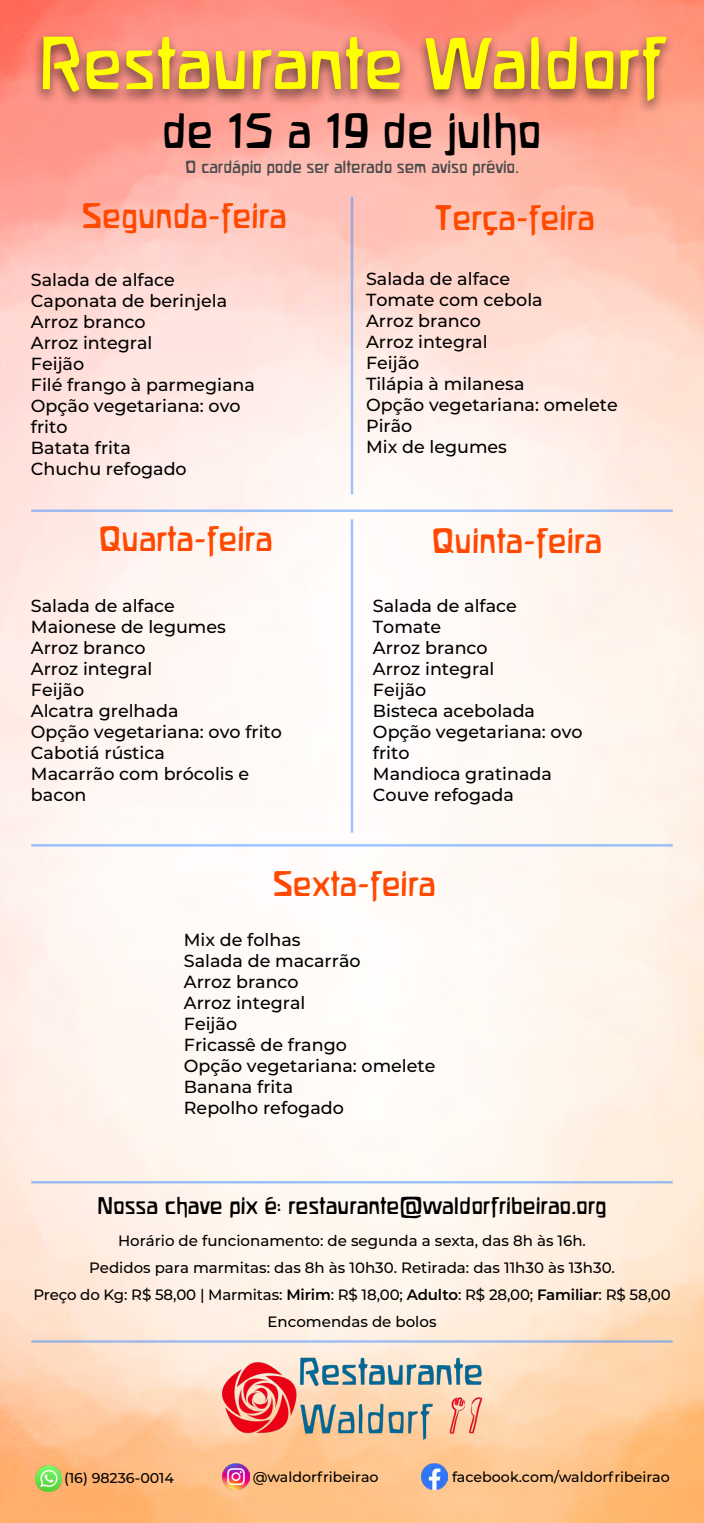
<style>
.page{position:relative;width:704px;height:1523px;background:#fff}
.page>*{position:absolute;margin:0;border:0;box-sizing:border-box;transform-origin:0 0}
.t1{font:65.62px "Waldorfschrift";color:#ff0}
.t2{font:43.75px "Waldorfschrift";color:#000}
.t3{font:31.25px "Waldorfschrift";color:#ff4900}
.t4{font:21.25px "Waldorfschrift";color:#000}
.t5{font:500 17.5px/21px "Montserrat";color:#000}
.t6{font:15.62px "Waldorfschrift";color:#4d4d4d}
.t7{font:500 15px/26.9px "Montserrat";color:#000;text-align:center}
.t8{font:500 14.25px "Montserrat";color:#000}
.s1{font-weight:600}
</style>
<div class="page">
<img style="left:0;top:0;width:703px;height:1522px">
<div style="left:32px;top:31px;width:643px;height:85px;background:#000;opacity:.6"></div>
<img style="left:212px;top:1350px;width:279px;height:94px">
<svg style="left:34px;top:1464px;width:140px;height:27px;fill:#ffb679"></svg>
<img style="left:35px;top:1465px;width:26px;height:26px">
<hr style="left:31px;top:1181px;width:641px;height:2px;background:#398cff">
<hr style="left:31px;top:509px;width:641px;height:3px;background:#398cff">
<hr style="left:31px;top:844px;width:641px;height:2px;background:#398cff">
<hr style="left:31px;top:1340px;width:641px;height:2px;background:#398cff">
<img style="left:223px;top:1463px;width:27px;height:26px">
<img style="left:421px;top:1463px;width:26px;height:26px">
<hr style="left:350px;top:197px;width:3px;height:297px;background:#398cff">
<hr style="left:350px;top:519px;width:3px;height:313px;background:#398cff">
<h1 class="t1" style="left:39px;top:25px;width:627px">Restaurante Waldorf</h1>
<h2 class="t2" style="left:162px;top:105px;width:380px">de 15 a 19 de julho</h2>
<p class="t6" style="left:185px;top:158px;width:335px">O cardápio pode ser alterado sem aviso prévio.</p>
<h3 class="t3" style="left:82px;top:198px;width:206px">Segunda-feira</h3>
<p class="t5" style="left:31px;top:269px;width:225px">Salada de alface<br>Caponata de berinjela<br>Arroz branco<br>Arroz integral<br>Feijão<br>Filé frango à parmegiana<br>Opção vegetariana: ovo frito<br>Batata frita<br>Chuchu refogado</p>
<h3 class="t3" style="left:98px;top:520px;width:175px">Quarta-feira</h3>
<p class="t5" style="left:31px;top:595px;width:252px">Salada de alface<br>Maionese de legumes<br>Arroz branco<br>Arroz integral<br>Feijão<br>Alcatra grelhada<br>Opção vegetariana: ovo frito<br>Cabotiá rústica<br>Macarrão com brócolis e bacon</p>
<h3 class="t3" style="left:434px;top:200px;width:161px">Terça-feira</h3>
<p class="t5" style="left:366px;top:268px;width:253px">Salada de alface<br>Tomate com cebola<br>Arroz branco<br>Arroz integral<br>Feijão<br>Tilápia à milanesa<br>Opção vegetariana: omelete<br>Pirão<br>Mix de legumes</p>
<h3 class="t3" style="left:431px;top:522px;width:172px">Quinta-feira</h3>
<p class="t5" style="left:372px;top:594px;width:211px">Salada de alface<br>Tomate<br>Arroz branco<br>Arroz integral<br>Feijão<br>Bisteca acebolada<br>Opção vegetariana: ovo frito<br>Mandioca gratinada<br>Couve refogada</p>
<h3 class="t3" style="left:272px;top:865px;width:165px">Sexta-feira</h3>
<p class="t5" style="left:184px;top:928px;width:253px">Mix de folhas<br>Salada de macarrão<br>Arroz branco<br>Arroz integral<br>Feijão<br>Fricassê de frango<br>Opção vegetariana: omelete<br>Banana frita<br>Repolho refogado</p>
<p class="t4" style="left:97px;top:1193px;width:510px">Nossa chave pix é: restaurante@waldorfribeirao.org</p>
<p class="t7" style="left:33px;top:1226px;width:638px">Horário de funcionamento: de segunda a sexta, das 8h às 16h.<br>Pedidos para marmitas: das 8h às 10h30. Retirada: das 11h30 às 13h30.<br>Preço do Kg: R$ 58,00 | Marmitas: <span class="s1">Mirim</span>: R$ 18,00; <span class="s1">Adulto</span>: R$ 28,00; <span class="s1">Familiar</span>: R$ 58,00<br>Encomendas de bolos</p>
<p class="t8" style="left:64px;top:1467px;width:111px">(16) 98236-0014</p>
<p class="t8" style="left:252px;top:1466px;width:127px">@waldorfribeirao</p>
<p class="t8" style="left:452px;top:1466px;width:219px">facebook.com/waldorfribeirao</p>
</div>
